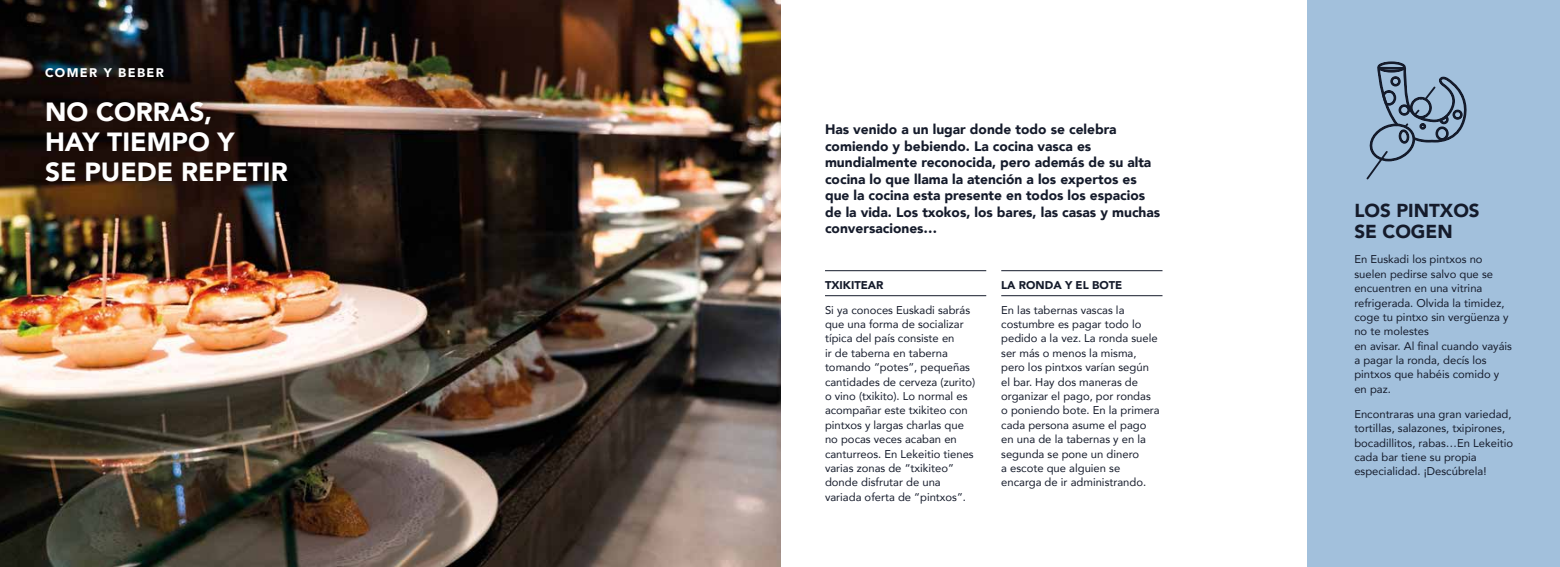
<style>
.page{position:relative;width:1560px;height:567px;background:#fff}
.page>*{position:absolute;margin:0;border:0;box-sizing:border-box;transform-origin:0 0}
.t1{font:900 26.25px/30px "Avenir";color:#fff}
.t2{font:900 18.75px/21.2px "Avenir";color:#151b2b}
.t3{font:900 13.75px/16.5px "Avenir";color:#151b2b}
.t4{font:900 12.5px "Avenir";letter-spacing:.11em;color:#fff}
.t5{font:11.25px/14.4px "Avenir";color:#151b2b}
.t6{font:900 11.25px "Avenir";color:#151b2b}
</style>
<div class="page">
<div style="left:1307px;top:0;width:252px;height:567px;background:#a2c0dc"></div>
<hr style="left:825px;top:270px;width:161px;height:1px;background:#151b2b">
<hr style="left:825px;top:295px;width:161px;height:1px;background:#151b2b">
<hr style="left:1001px;top:270px;width:161px;height:1px;background:#151b2b">
<hr style="left:1001px;top:295px;width:161px;height:1px;background:#151b2b">
<svg style="left:1366px;top:61px;width:101px;height:119px"></svg>
<img style="left:0;top:0;width:780px;height:567px">
<p class="t4" style="left:45px;top:62px;width:120px">COMER Y BEBER</p>
<h1 class="t1" style="left:45px;top:97px;width:244px">NO CORRAS,<br>HAY TIEMPO Y<br>SE PUEDE REPETIR</h1>
<p class="t3" style="left:825px;top:121px;width:337px">Has venido a un lugar donde todo se celebra comiendo y bebiendo. La cocina vasca es mundialmente reconocida, pero además de su alta cocina lo que llama la atención a los expertos es que la cocina esta presente en todos los espacios de la vida. Los txokos, los bares, las casas y muchas conversaciones…</p>
<p class="t6" style="left:825px;top:275px;width:60px">TXIKITEAR</p>
<p class="t5" style="left:825px;top:302px;width:152px">Si ya conoces Euskadi sabrás que una forma de socializar típica del país consiste en<br>ir de taberna en taberna tomando “potes”, pequeñas cantidades de cerveza (zurito) o vino (txikito). Lo normal es acompañar este txikiteo con pintxos y largas charlas que no pocas veces acaban en canturreos. En Lekeitio tienes varias zonas de “txikiteo” donde disfrutar de una variada oferta de “pintxos”.</p>
<p class="t6" style="left:1001px;top:275px;width:123px">LA RONDA Y EL BOTE</p>
<p class="t5" style="left:1001px;top:302px;width:160px">En las tabernas vascas la costumbre es pagar todo lo pedido a la vez. La ronda suele ser más o menos la misma, pero los pintxos varían según el bar. Hay dos maneras de organizar el pago, por rondas o poniendo bote. En la primera cada persona asume el pago en una de la tabernas y en la segunda se pone un dinero<br>a escote que alguien se encarga de ir administrando.</p>
<h2 class="t2" style="left:1354px;top:200px;width:127px">LOS PINTXOS<br>SE COGEN</h2>
<p class="t5" style="left:1354px;top:252px;width:159px">En Euskadi los pintxos no suelen pedirse salvo que se encuentren en una vitrina refrigerada. Olvida la timidez, coge tu pintxo sin vergüenza y no te molestes<br>en avisar. Al final cuando vayáis a pagar la ronda, decís los pintxos que habéis comido y en paz.</p>
<p class="t5" style="left:1354px;top:406px;width:160px">Encontraras una gran variedad, tortillas, salazones, txipirones, bocadillitos, rabas…En Lekeitio cada bar tiene su propia especialidad. ¡Descúbrela!</p>
</div>
